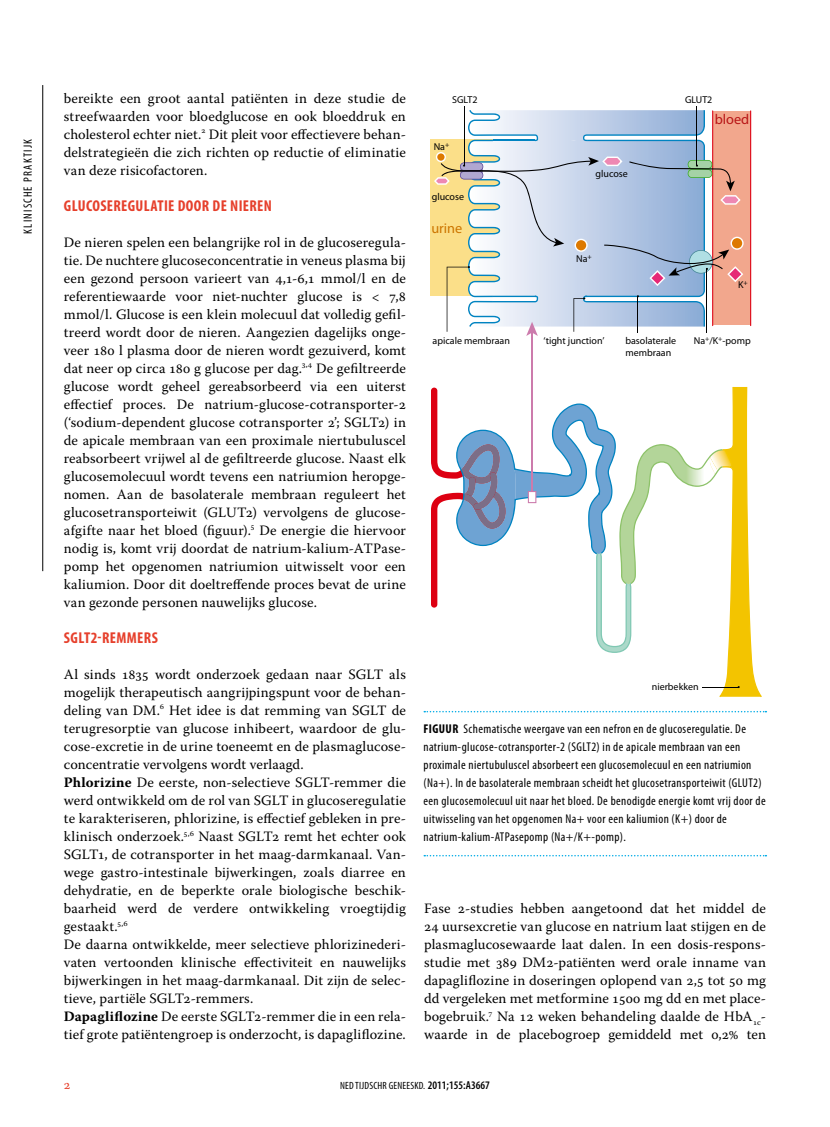
<style>
.page{position:relative;width:830px;height:1127px;background:#fff}
.page>*{position:absolute;margin:0;border:0;box-sizing:border-box;transform-origin:0 0}
.t1{font:700 condensed 15.75px "Myriad Pro";letter-spacing:.02em;color:#e6402c}
.t2{font:14.25px/18px "Warnock Pro";letter-spacing:.01em;color:#000;text-align:justify}
.t3{font:14.25px "Myriad Pro";color:#cc7500}
.t4{font:14.25px "Myriad Pro";color:#b81617}
.t5{font:13.5px "Warnock Pro";color:#e6402c}
.t6{font:condensed 12.75px/18px "Myriad Pro";letter-spacing:.03em;color:#000}
.t7{font:700 condensed 12.75px "Myriad Pro";color:#000}
.t8{font:condensed 12px "Myriad Pro";letter-spacing:.1em;color:#000}
.t9{font:condensed 10.5px "Myriad Pro";letter-spacing:.02em;color:#000}
.t10{font:10.05px/12px "Myriad Pro";color:#000}
.s1{font-weight:700}
.s2{font-weight:600;font-size:11.55px}
</style>
<div class="page">
<hr style="left:42px;top:85px;width:1px;height:486px;background:#000">
<svg style="left:424px;top:711px;width:342px;height:1px"></svg>
<svg style="left:424px;top:855px;width:342px;height:1px"></svg>
<div style="left:429px;top:140px;width:81px;height:156px;background:#fbdf89"></div>
<div style="left:712px;top:111px;width:38px;height:213px;background:#f2a78d"></div>
<svg style="left:431px;top:387px;width:330px;height:310px"></svg>
<hr style="left:749px;top:110px;width:1px;height:216px;background:#dd0012">
<hr style="left:531px;top:332px;width:1px;height:160px;background:#cc7bac">
<hr style="left:463px;top:106px;width:1px;height:60px;background:#000">
<hr style="left:696px;top:106px;width:1px;height:60px;background:#000">
<svg style="left:434px;top:110px;width:309px;height:226px"></svg>
<p class="t8" style="left:21px;top:234px;width:96px;rotate:-90deg">KLINISCHE PRAKTIJK</p>
<p class="t2" style="left:64px;top:89px;width:343px">bereikte een groot aantal patiënten in deze studie de streefwaarden voor bloedglucose en ook bloeddruk en cholesterol echter niet.<sup>2</sup> Dit pleit voor effectievere behan&shy;delstrategieën die zich richten op reductie of eliminatie van deze risicofactoren.</p>
<p class="t1" style="left:64px;top:197px;width:209px">GLUCOSEREGULATIE DOOR DE NIEREN</p>
<p class="t2" style="left:64px;top:233px;width:343px">De nieren spelen een belangrijke rol in de glucoseregula&shy;tie. De nuchtere glucoseconcentratie in veneus plasma bij een gezond persoon varieert van 4,1-6,1 mmol/l en de referentiewaarde voor niet-nuchter glucose is &lt; 7,8 mmol/l. Glucose is een klein molecuul dat volledig gefil&shy;treerd wordt door de nieren. Aangezien dagelijks onge&shy;veer 180 l plasma door de nieren wordt gezuiverd, komt dat neer op circa 180 g glucose per dag.<sup>3,4</sup> De gefiltreerde glucose wordt geheel gereabsorbeerd via een uiterst effectief proces. De natrium-glucose-cotransporter-2 (‘sodium-dependent glucose cotransporter 2’; SGLT2) in de apicale membraan van een proximale niertubuluscel reabsorbeert vrijwel al de gefiltreerde glucose. Naast elk glucosemolecuul wordt tevens een natriumion heropge&shy;nomen. Aan de basolaterale membraan reguleert het glucosetransporteiwit (GLUT2) vervolgens de glucose&shy;afgifte naar het bloed (figuur).<sup>5</sup> De energie die hiervoor nodig is, komt vrij doordat de natrium-kalium-ATPase&shy;pomp het opgenomen natriumion uitwisselt voor een kaliumion. Door dit doeltreffende proces bevat de urine van gezonde personen nauwelijks glucose.</p>
<p class="t1" style="left:64px;top:629px;width:96px">SGLT2-REMMERS</p>
<p class="t2" style="left:64px;top:665px;width:343px;text-align:left">Al sinds 1835 wordt onderzoek gedaan naar SGLT als mogelijk therapeutisch aangrijpingspunt voor de behan&shy;deling van DM.<sup>6</sup> Het idee is dat remming van SGLT de terugresorptie van glucose inhibeert, waardoor de glu&shy;cose-excretie in de urine toeneemt en de plasmaglucose&shy;concentratie vervolgens wordt verlaagd.<br><span class="s1">Phlorizine</span> De eerste, non-selectieve SGLT-remmer die werd ontwikkeld om de rol van SGLT in glucoseregulatie te karakteriseren, phlorizine, is effectief gebleken in pre&shy;klinisch onderzoek.<sup>5,6</sup> Naast SGLT2 remt het echter ook SGLT1, de cotransporter in het maag-darmkanaal. Van&shy;wege gastro-intestinale bijwerkingen, zoals diarree en dehydratie, en de beperkte orale biologische beschik&shy;baarheid werd de verdere ontwikkeling vroegtijdig gestaakt.<sup>5,6<br></sup>De daarna ontwikkelde, meer selectieve phlorizinederi&shy;vaten vertoonden klinische effectiviteit en nauwelijks bijwerkingen in het maag-darmkanaal. Dit zijn de selec&shy;tieve, partiële SGLT2-remmers.<br><span class="s1">Dapagliflozine</span> De eerste SGLT2-remmer die in een rela&shy;tief grote patiëntengroep is onderzocht, is dapagliflozine.</p>
<p class="t10" style="left:452px;top:94px;width:27px">SGLT2</p>
<p class="t10" style="left:684px;top:94px;width:29px">GLUT2</p>
<p class="t10" style="left:433px;top:141px;width:17px">Na<sup>+</sup></p>
<p class="t10" style="left:431px;top:191px;width:34px">glucose</p>
<p class="t3" style="left:431px;top:220px;width:32px">urine</p>
<p class="t10" style="left:595px;top:168px;width:34px">glucose</p>
<p class="t10" style="left:576px;top:253px;width:17px">Na<sup>+</sup></p>
<p class="t4" style="left:714px;top:111px;width:36px">bloed</p>
<p class="t10" style="left:737px;top:279px;width:11px">K<sup>+</sup></p>
<p class="t10" style="left:432px;top:335px;width:79px">apicale membraan</p>
<p class="t10" style="left:625px;top:335px;width:52px">basolaterale membraan</p>
<p class="t10" style="left:543px;top:335px;width:62px">‘tight junction’</p>
<p class="t10" style="left:693px;top:335px;width:58px">Na<sup>+</sup>/K<sup>+</sup>-pomp</p>
<p class="t10" style="left:651px;top:680px;width:48px">nierbekken</p>
<p class="t6" style="left:423px;top:720px;width:343px;text-indent:40px">Schematische weergave van een nefron en de glucoseregulatie. De natrium-glucose-cotransporter-2 (SGLT2) in de apicale membraan van een proximale niertubuluscel absorbeert een glucosemolecuul en een natriumion (Na+). In de basolaterale membraan scheidt het glucosetransporteiwit (GLUT2) een glucosemolecuul uit naar het bloed. De benodigde energie komt vrij door de uitwisseling van het opgenomen Na+ voor een kaliumion (K+) door de natrium-kalium-ATPasepomp (Na+/K+-pomp).</p>
<p class="t7" style="left:423px;top:722px;width:23px">FIGUUR</p>
<p class="t2" style="left:424px;top:899px;width:343px">Fase 2-studies hebben aangetoond dat het middel de 24 uursexcretie van glucose en natrium laat stijgen en de plasmaglucosewaarde laat dalen. In een dosis-respons&shy;studie met 389 DM2-patiënten werd orale inname van dapagliflozine in doseringen oplopend van 2,5 tot 50 mg dd vergeleken met metformine 1500 mg dd en met place&shy;bogebruik.<sup>7</sup> Na 12 weken behandeling daalde de HbA<sub>1c&shy;</sub>waarde in de placebogroep gemiddeld met 0,2% ten</p>
<p class="t5" style="left:64px;top:1076px;width:8px">2</p>
<p class="t9" style="left:340px;top:1080px;width:151px">NED TIJDSCHR GENEESKD. <span class="s2">2011;155:A3667</span></p>
</div>
